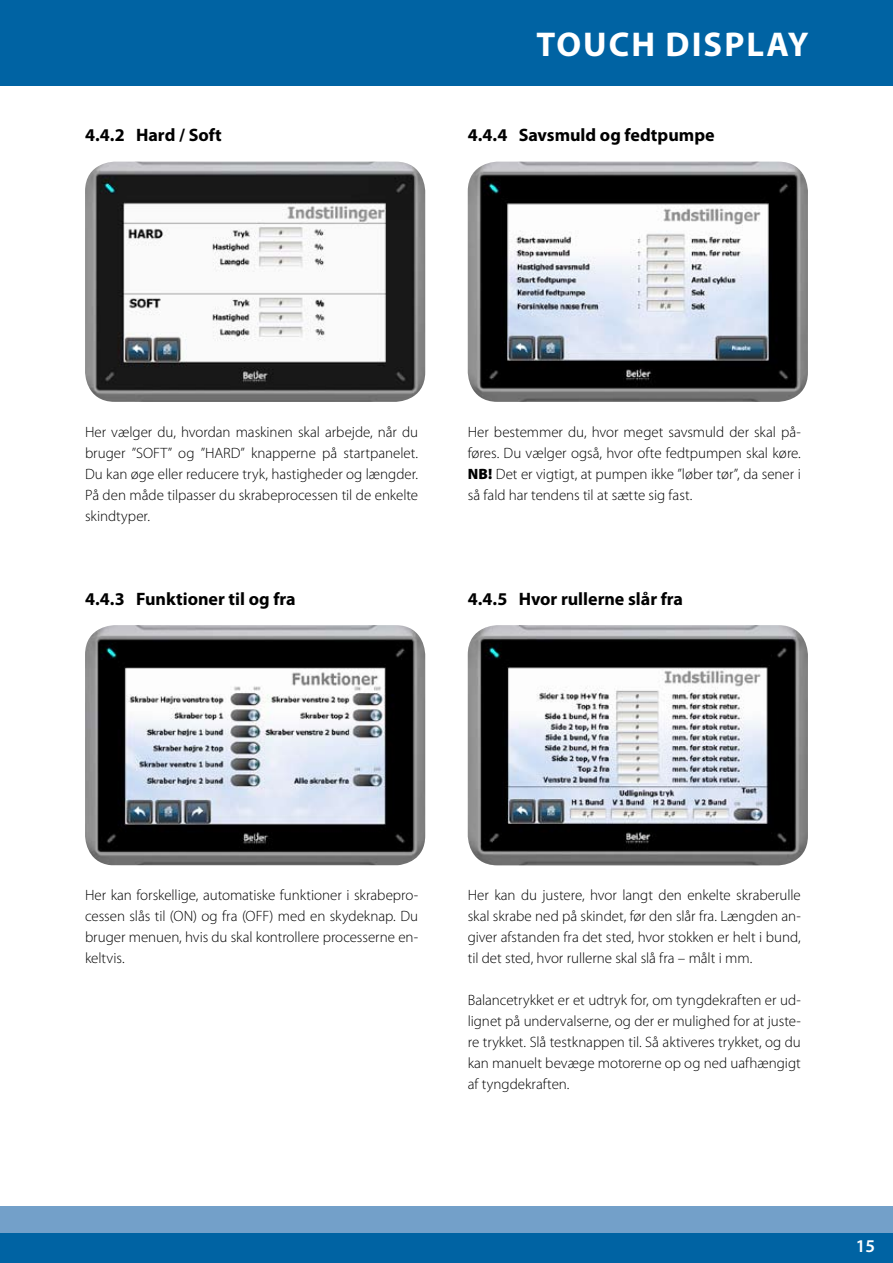
<style>
.page{position:relative;width:893px;height:1263px;background:#fff}
.page>*{position:absolute;margin:0;border:0;box-sizing:border-box;transform-origin:0 0}
.t1{font:700 34.5px "Myriad Pro";letter-spacing:.06em;color:#fff}
.t2{font:700 18px "Myriad Pro";color:#000}
.t3{font:600 18px "Myriad Pro";color:#fff}
.t4{font:300 15px/21px "Myriad Pro";letter-spacing:-.005em;color:#000;text-align:justify}
.s1{font-weight:900}
</style>
<div class="page">
<div style="left:0;top:1206px;width:893px;height:30px;background:#73a0c9"></div>
<div style="left:0;top:1233px;width:893px;height:30px;background:#0063a3"></div>
<div style="left:0;top:0;width:893px;height:85px;background:#0063a3"></div>
<img style="left:85px;top:625px;width:340px;height:240px">
<img style="left:468px;top:162px;width:340px;height:240px">
<img style="left:468px;top:625px;width:340px;height:240px">
<img style="left:85px;top:162px;width:340px;height:240px">
<p class="t2" style="left:85px;top:123px;width:138px">4.4.2 Hard / Soft</p>
<h1 class="t1" style="left:536px;top:22px;width:274px">touch display</h1>
<p class="t2" style="left:468px;top:123px;width:248px">4.4.4 Savsmuld og fedtpumpe</p>
<p class="t4" style="left:85px;top:421px;width:335px">Her vælger du, hvordan maskinen skal arbejde, når du bruger ”SOFT” og ”HARD” knapperne på startpanelet.<br>Du kan øge eller reducere tryk, hastigheder og længder.<br>På den måde tilpasser du skrabeprocessen til de enkelte skindtyper.</p>
<p class="t2" style="left:85px;top:587px;width:212px">4.4.3 Funktioner til og fra</p>
<p class="t4" style="left:468px;top:421px;width:335px">Her bestemmer du, hvor meget savsmuld der skal på&shy;føres. Du vælger også, hvor ofte fedtpumpen skal køre.<br><span class="s1">NB!</span> Det er vigtigt, at pumpen ikke ”løber tør”, da sener i så fald har tendens til at sætte sig fast.</p>
<p class="t2" style="left:468px;top:587px;width:217px">4.4.5 Hvor rullerne slår fra</p>
<p class="t4" style="left:85px;top:884px;width:335px">Her kan forskellige, automatiske funktioner i skrabepro&shy;cessen slås til (ON) og fra (OFF) med en skydeknap. Du bruger menuen, hvis du skal kontrollere processerne en&shy;keltvis.</p>
<p class="t4" style="left:468px;top:884px;width:335px">Her kan du justere, hvor langt den enkelte skraberulle skal skrabe ned på skindet, før den slår fra. Længden an&shy;giver afstanden fra det sted, hvor stokken er helt i bund, til det sted, hvor rullerne skal slå fra – målt i mm.</p>
<p class="t4" style="left:468px;top:989px;width:335px">Balancetrykket er et udtryk for, om tyngdekraften er ud&shy;lignet på undervalserne, og der er mulighed for at juste&shy;re trykket. Slå testknappen til. Så aktiveres trykket, og du kan manuelt bevæge motorerne op og ned uafhængigt af tyngdekraften.</p>
<p class="t3" style="left:856px;top:1235px;width:21px">15</p>
</div>
